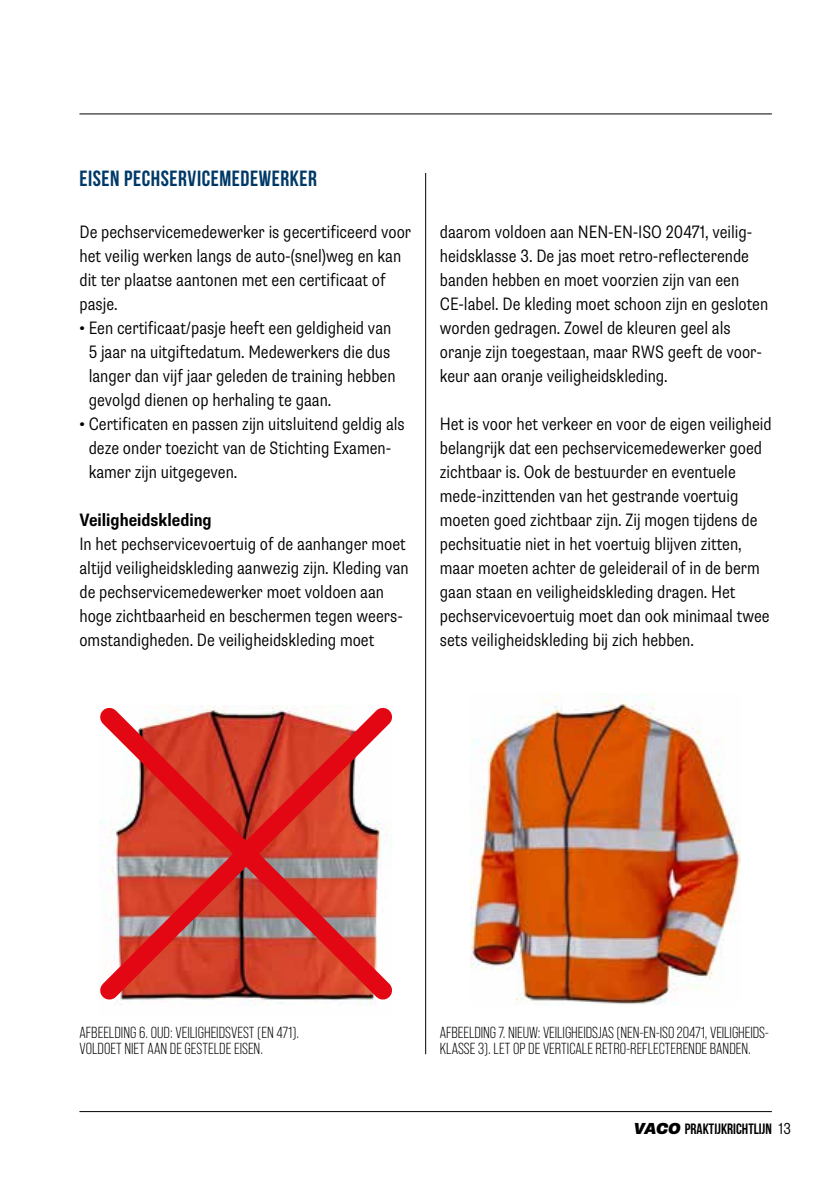
<style>
.page{position:relative;width:840px;height:1191px;background:#fff}
.page>*{position:absolute;margin:0;border:0;box-sizing:border-box;transform-origin:0 0}
.t1{font:700 22px "Bebas Neue";letter-spacing:.025em;color:#003968}
.t2{font:300 condensed 18px/24px "Supria Sans";color:#000}
.t3{font:700 condensed 18px "Supria Sans";color:#000}
.t4{font:16px/16px "Bebas Neue Pro";color:#000}
.t5{font:700 15px "Bebas Neue";color:#000}
.s1{font-family:"Supria Sans";font-weight:900;font-style:italic;font-size:16px}
.s2{font-family:"Supria Sans";font-weight:300;font-stretch:condensed;font-size:16px}
</style>
<div class="page">
<img style="left:470px;top:693px;width:270px;height:312px">
<img style="left:99px;top:705px;width:293px;height:300px">
<hr style="left:79px;top:1111px;width:692px;height:1px;background:#000">
<hr style="left:79px;top:113px;width:692px;height:1px;background:#000">
<hr style="left:425px;top:173px;width:1px;height:881px;background:#000">
<p class="t1" style="left:79px;top:166px;width:239px">EISEN PECHSERVICEMEDEWERKER</p>
<p class="t2" style="left:79px;top:220px;width:333px">De pechservicemedewerker is gecertificeerd voor het veilig werken langs de auto-(snel)weg en kan dit ter plaatse aantonen met een certificaat of pasje.</p>
<p class="t2" style="left:89px;top:316px;width:308px;text-indent:-9px">• Een certificaat/pasje heeft een geldigheid van 5 jaar na uitgiftedatum. Medewerkers die dus langer dan vijf jaar geleden de training hebben gevolgd dienen op herhaling te gaan.</p>
<p class="t2" style="left:89px;top:412px;width:317px;text-indent:-9px">• Certificaten en passen zijn uitsluitend geldig als deze onder toezicht van de Stichting Examen&shy;kamer zijn uitgegeven.</p>
<p class="t3" style="left:79px;top:509px;width:134px">Veiligheidskleding</p>
<p class="t2" style="left:79px;top:532px;width:330px">In het pechservicevoertuig of de aanhanger moet altijd veiligheidskleding aanwezig zijn. Kleding van de pechservicemedewerker moet voldoen aan hoge zichtbaarheid en beschermen tegen weers&shy;omstandigheden. De veiligheidskleding moet</p>
<p class="t2" style="left:439px;top:220px;width:330px">daarom voldoen aan NEN-EN-ISO 20471, veilig&shy;heidsklasse 3. De jas moet retro-reflecterende banden hebben en moet voorzien zijn van een CE-label. De kleding moet schoon zijn en gesloten worden gedragen. Zowel de kleuren geel als oranje zijn toegestaan, maar RWS geeft de voor&shy;keur aan oranje veiligheidskleding.</p>
<p class="t2" style="left:439px;top:412px;width:333px">Het is voor het verkeer en voor de eigen veiligheid belangrijk dat een pechservicemedewerker goed zichtbaar is. Ook de bestuurder en eventuele mede-inzittenden van het gestrande voertuig moeten goed zichtbaar zijn. Zij mogen tijdens de pechsituatie niet in het voertuig blijven zitten, maar moeten achter de geleiderail of in de berm gaan staan en veiligheidskleding dragen. Het pechservicevoertuig moet dan ook minimaal twee sets veiligheidskleding bij zich hebben.</p>
<p class="t4" style="left:79px;top:1024px;width:221px">AFBEELDING 6. OUD: VEILIGHEIDSVEST (EN 471).<br>VOLDOET NIET AAN DE GESTELDE EISEN.</p>
<p class="t4" style="left:439px;top:1024px;width:329px">AFBEELDING 7. NIEUW: VEILIGHEIDSJAS (NEN-EN-ISO 20471, VEILIGHEIDS-<br>KLASSE 3). LET OP DE VERTICALE RETRO-REFLECTERENDE BANDEN.</p>
<p class="t5" style="left:633px;top:1120px;width:159px"><span class="s1">VACO</span> PRAKTIJKRICHTLIJN <span class="s2">13</span></p>
</div>
